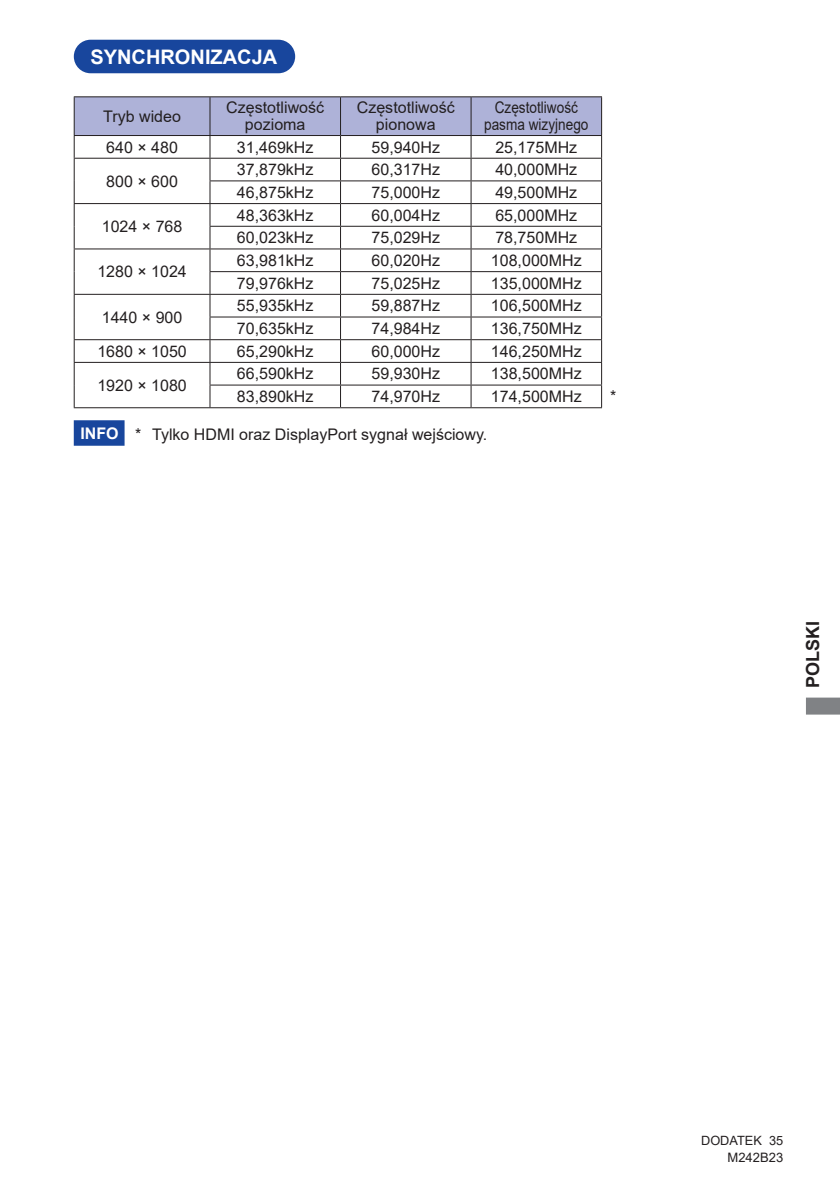
<style>
.page{position:relative;width:840px;height:1191px;background:#fff}
.page>*{position:absolute;margin:0;border:0;box-sizing:border-box;transform-origin:0 0}
.t1{font:700 20px "Arial";color:#fff}
.t2{font:700 18px "Arial";color:#231f20}
.t3{font:16px/17px "Arial";color:#231f20;text-align:center}
.t4{font:16px/17px "Arial";color:#231f20;text-align:center;scale:.85 1}
.t5{font:13px "Arial";color:#231f20}
.t6{font:12.8px "Arial";color:#231f20}
.s1{font-weight:700;color:#fff}
</style>
<div class="page">
<svg style="left:806px;top:697px;width:33px;height:17px"></svg>
<div style="left:75px;top:41px;width:219px;height:31px;background:#18469d;border-radius:16px"></div>
<div style="left:74px;top:40px;width:221px;height:33px;border:2px solid #18469d;border-radius:16px"></div>
<hr style="left:74px;top:96px;width:136px;height:1px;background:#231f20">
<hr style="left:210px;top:96px;width:130px;height:1px;background:#231f20">
<hr style="left:340px;top:96px;width:131px;height:1px;background:#231f20">
<hr style="left:471px;top:96px;width:130px;height:1px;background:#231f20">
<svg style="left:74px;top:97px;width:528px;height:310px"></svg>
<hr style="left:74px;top:407px;width:136px;height:1px;background:#231f20">
<hr style="left:210px;top:407px;width:130px;height:1px;background:#231f20">
<hr style="left:340px;top:407px;width:131px;height:1px;background:#231f20">
<hr style="left:471px;top:407px;width:130px;height:1px;background:#231f20">
<div style="left:74px;top:420px;width:50px;height:26px;background:#18469d;border:2px solid #18469d"></div>
<p class="t1" style="left:90px;top:42px;width:188px">SYNCHRONIZACJA</p>
<p class="t3" style="left:103px;top:108px;width:79px">Tryb wideo</p>
<p class="t3" style="left:226px;top:99px;width:99px">Częstotliwość pozioma</p>
<p class="t3" style="left:356px;top:99px;width:99px">Częstotliwość pionowa</p>
<p class="t4" style="left:484px;top:99px;width:124px">Częstotliwość pasma wizyjnego</p>
<p class="t3" style="left:106px;top:138px;width:73px">640 × 480</p>
<p class="t3" style="left:237px;top:138px;width:78px">31,469kHz</p>
<p class="t3" style="left:371px;top:138px;width:70px">59,940Hz</p>
<p class="t3" style="left:495px;top:138px;width:83px">25,175MHz</p>
<p class="t3" style="left:106px;top:172px;width:73px">800 × 600</p>
<p class="t3" style="left:237px;top:161px;width:78px">37,879kHz</p>
<p class="t3" style="left:371px;top:161px;width:70px">60,317Hz</p>
<p class="t3" style="left:495px;top:161px;width:83px">40,000MHz</p>
<p class="t3" style="left:237px;top:184px;width:78px">46,875kHz</p>
<p class="t3" style="left:371px;top:184px;width:70px">75,000Hz</p>
<p class="t3" style="left:495px;top:184px;width:83px">49,500MHz</p>
<p class="t3" style="left:102px;top:218px;width:82px">1024 × 768</p>
<p class="t3" style="left:97px;top:263px;width:91px">1280 × 1024</p>
<p class="t3" style="left:102px;top:308px;width:82px">1440 × 900</p>
<p class="t3" style="left:237px;top:206px;width:78px">48,363kHz</p>
<p class="t3" style="left:371px;top:206px;width:70px">60,004Hz</p>
<p class="t3" style="left:495px;top:206px;width:83px">65,000MHz</p>
<p class="t3" style="left:237px;top:229px;width:78px">60,023kHz</p>
<p class="t3" style="left:371px;top:229px;width:70px">75,029Hz</p>
<p class="t3" style="left:495px;top:229px;width:83px">78,750MHz</p>
<p class="t3" style="left:237px;top:252px;width:78px">63,981kHz</p>
<p class="t3" style="left:371px;top:252px;width:70px">60,020Hz</p>
<p class="t3" style="left:490px;top:252px;width:92px">108,000MHz</p>
<p class="t3" style="left:237px;top:274px;width:78px">79,976kHz</p>
<p class="t3" style="left:371px;top:274px;width:70px">75,025Hz</p>
<p class="t3" style="left:490px;top:274px;width:92px">135,000MHz</p>
<p class="t3" style="left:237px;top:297px;width:78px">55,935kHz</p>
<p class="t3" style="left:371px;top:297px;width:70px">59,887Hz</p>
<p class="t3" style="left:490px;top:297px;width:92px">106,500MHz</p>
<p class="t3" style="left:237px;top:320px;width:78px">70,635kHz</p>
<p class="t3" style="left:371px;top:320px;width:70px">74,984Hz</p>
<p class="t3" style="left:490px;top:320px;width:92px">136,750MHz</p>
<p class="t3" style="left:97px;top:342px;width:91px">1680 × 1050</p>
<p class="t3" style="left:237px;top:342px;width:78px">65,290kHz</p>
<p class="t3" style="left:371px;top:342px;width:70px">60,000Hz</p>
<p class="t3" style="left:490px;top:342px;width:92px">146,250MHz</p>
<p class="t3" style="left:97px;top:376px;width:91px">1920 × 1080</p>
<p class="t3" style="left:237px;top:365px;width:78px">66,590kHz</p>
<p class="t3" style="left:371px;top:365px;width:70px">59,930Hz</p>
<p class="t3" style="left:490px;top:365px;width:92px">138,500MHz</p>
<p class="t3" style="left:237px;top:388px;width:78px">83,890kHz</p>
<p class="t3" style="left:371px;top:388px;width:70px">74,970Hz</p>
<p class="t3" style="left:490px;top:388px;width:92px">174,500MHz</p>
<p class="t3" style="left:609px;top:388px;width:8px">*</p>
<p class="t3" style="left:80px;top:425px;width:408px"><span class="s1">INFO</span> * Tylko HDMI oraz DisplayPort sygnał wejściowy.</p>
<p class="t2" style="left:799px;top:688px;width:69px;rotate:-90deg">POLSKI</p>
<p class="t6" style="left:700px;top:1131px;width:83px">DODATEK 35</p>
<p class="t5" style="left:727px;top:1148px;width:57px">M242B23</p>
</div>
